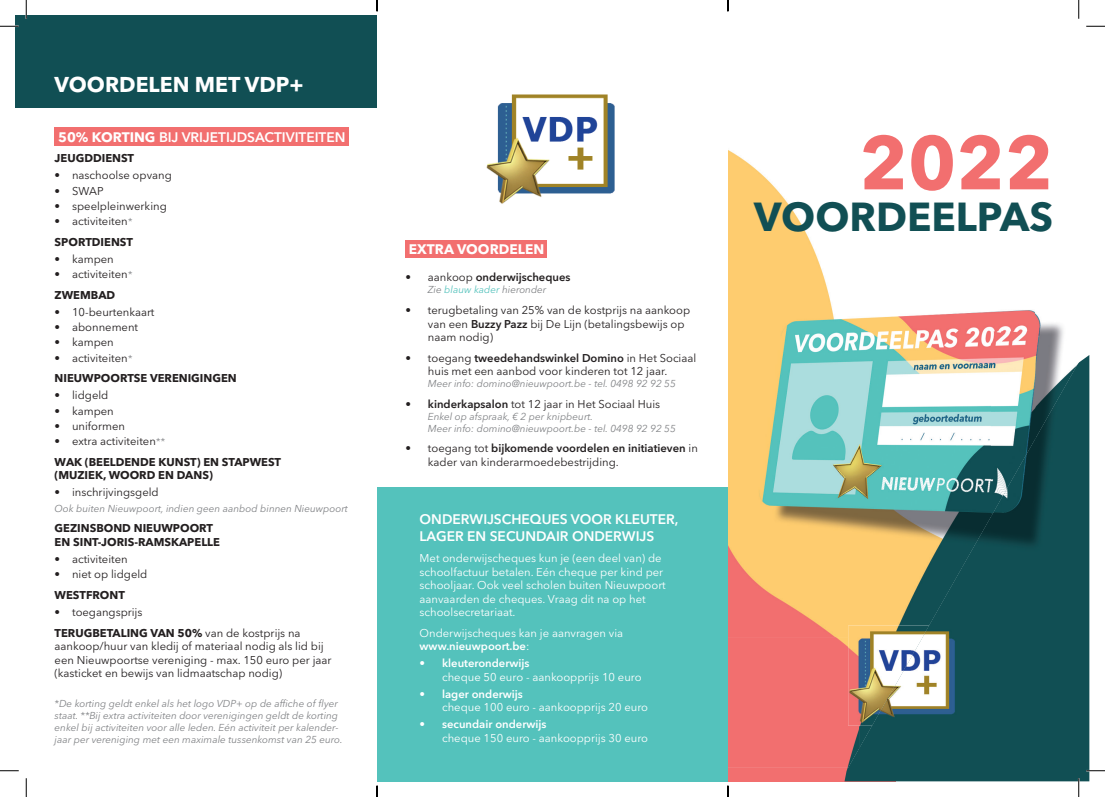
<style>
.page{position:relative;width:1105px;height:797px;background:#fff}
.page>*{position:absolute;margin:0;border:0;box-sizing:border-box;transform-origin:0 0}
.t1{font:700 75px "Avenir Next LT Pro";color:#f26f6f}
.t2{font:700 40.12px "Avenir Next LT Pro";color:#114f54}
.t3{font:700 21.25px "Avenir Next LT Pro";color:#fff}
.t4{font:600 13.75px/17.5px "Avenir Next LT Pro";color:#fff}
.t5{font:700 13.75px "Avenir Next LT Pro";color:#fff}
.t6{font:11.25px/13.5px "Avenir Next LT Pro";color:#231f20}
.t7{font:11.25px/13.5px "Avenir Next LT Pro";color:#fff}
.t8{font:700 11.25px/20.6px "Avenir Next LT Pro";color:#231f20}
.t9{font:600 11.25px "Avenir Next LT Pro";color:#fff}
.t10{font:600 11.25px "Avenir Next LT Pro";color:#231f20}
.t11{font:italic 10px/12px "Avenir Next LT Pro";color:#808285}
.s1{font-weight:700}
.s2{font-style:italic;font-size:10px;color:#808285}
.s3{font-weight:400}
.s4{font-weight:400;font-style:italic;font-size:10px;color:#808285}
.s5{color:#54c2bc}
.s6{font-weight:600}
</style>
<div class="page">
<div style="left:16px;top:16px;width:361px;height:92px;background:#114f54"></div>
<div style="left:728px;top:768px;width:167px;height:13px;background:#f26f6f"></div>
<svg style="left:844px;top:355px;width:245px;height:426px;background:#215256"></svg>
<img style="left:728px;top:150px;width:307px;height:181px">
<img style="left:1035px;top:313px;width:44px;height:116px">
<img style="left:728px;top:331px;width:263px;height:306px">
<img style="left:991px;top:331px;width:44px;height:167px">
<img style="left:1040px;top:362px;width:39px;height:408px">
<img style="left:1001px;top:429px;width:40px;height:341px">
<img style="left:962px;top:498px;width:40px;height:272px">
<div style="left:924px;top:566px;width:39px;height:204px;background:#114f54"></div>
<img style="left:847px;top:725px;width:77px;height:45px">
<img style="left:848px;top:625px;width:24px;height:100px">
<img style="left:872px;top:625px;width:86px;height:100px">
<div style="left:55px;top:127px;width:294px;height:18px;background:#f26f6f"></div>
<div style="left:405px;top:241px;width:141px;height:17px;background:#f26f6f"></div>
<div style="left:377px;top:487px;width:351px;height:294px;background:#54c2bc"></div>
<img style="left:486px;top:94px;width:129px;height:110px">
<svg style="left:0;top:25px;width:19px;height:2px"></svg>
<svg style="left:1086px;top:25px;width:19px;height:2px"></svg>
<svg style="left:0;top:770px;width:19px;height:1px"></svg>
<svg style="left:1086px;top:770px;width:19px;height:1px"></svg>
<svg style="left:25px;top:0;width:2px;height:19px"></svg>
<svg style="left:25px;top:778px;width:2px;height:19px"></svg>
<svg style="left:1078px;top:0;width:1px;height:19px"></svg>
<svg style="left:1078px;top:778px;width:1px;height:19px"></svg>
<svg style="left:376px;top:0;width:2px;height:11px"></svg>
<svg style="left:376px;top:785px;width:2px;height:12px"></svg>
<svg style="left:727px;top:0;width:2px;height:11px"></svg>
<svg style="left:727px;top:785px;width:2px;height:12px"></svg>
<h3 class="t3" style="left:55px;top:71px;width:251px">VOORDELEN MET VDP+</h3>
<p class="t4" style="left:58px;top:128px;width:289px"><span class="s1">50% KORTING</span> BĲ VRĲETĲDSACTIVITEITEN</p>
<p class="t8" style="left:55px;top:148px;width:81px">JEUGDDIENST</p>
<p class="t6" style="left:55px;top:169px;width:119px">• naschoolse opvang</p>
<p class="t6" style="left:55px;top:184px;width:51px">• SWAP</p>
<p class="t6" style="left:55px;top:199px;width:114px">• speelpleinwerking</p>
<p class="t6" style="left:55px;top:211px;width:80px;line-height:20.6px">• activiteiten<span class="s2">*<br></span><span class="s1">SPORTDIENST</span></p>
<p class="t6" style="left:55px;top:252px;width:61px">• kampen</p>
<p class="t6" style="left:55px;top:264px;width:79px;line-height:20.6px">• activiteiten<span class="s2">*<br></span><span class="s1">ZWEMBAD</span></p>
<p class="t6" style="left:55px;top:305px;width:101px">• 10-beurtenkaart</p>
<p class="t6" style="left:55px;top:320px;width:85px">• abonnement</p>
<p class="t6" style="left:55px;top:335px;width:61px">• kampen</p>
<p class="t8" style="left:55px;top:347px;width:184px"><span class="s3">• activiteiten</span><span class="s4">*<br></span>NIEUWPOORTSE VERENIGINGEN</p>
<p class="t6" style="left:55px;top:388px;width:55px">• lidgeld</p>
<p class="t6" style="left:55px;top:404px;width:61px">• kampen</p>
<p class="t6" style="left:55px;top:419px;width:72px">• uniformen</p>
<p class="t8" style="left:55px;top:431px;width:228px"><span class="s3">• extra activiteiten</span><span class="s4">**<br></span>WAK (BEELDENDE KUNST) EN STAPWEST</p>
<p class="t8" style="left:55px;top:465px;width:160px">(MUZIEK, WOORD EN DANS)</p>
<p class="t6" style="left:55px;top:485px;width:106px">• inschrĳvingsgeld</p>
<p class="t11" style="left:55px;top:502px;width:295px">Ook buiten Nieuwpoort, indien geen aanbod binnen Nieuwpoort</p>
<p class="t8" style="left:55px;top:521px;width:167px;line-height:13.5px">GEZINSBOND NIEUWPOORT<br>EN SINT-JORIS-RAMSKAPELLE</p>
<p class="t6" style="left:55px;top:552px;width:75px">• activiteiten</p>
<p class="t6" style="left:55px;top:567px;width:94px">• niet op lidgeld</p>
<p class="t8" style="left:55px;top:584px;width:72px">WESTFRONT</p>
<p class="t6" style="left:55px;top:601px;width:248px;line-height:20.6px">• toegangsprĳs<br><span class="s1">TERUGBETALING VAN 50%</span> van de kostprĳs na</p>
<p class="t6" style="left:55px;top:639px;width:278px">aankoop/huur van kledĳ of materiaal nodig als lid bĳ een Nieuwpoortse vereniging - max. 150 euro per jaar (kasticket en bewĳs van lidmaatschap nodig)</p>
<p class="t11" style="left:55px;top:697px;width:290px">*De korting geldt enkel als het logo VDP+ op de affiche of flyer staat. **Bĳ extra activiteiten door verenigingen geldt de korting enkel bĳ activiteiten voor alle leden. Eén activiteit per kalender&shy;jaar per vereniging met een maximale tussenkomst van 25 euro.</p>
<p class="t5" style="left:409px;top:240px;width:137px">EXTRA VOORDELEN</p>
<p class="t10" style="left:405px;top:271px;width:167px"><span class="s3">• aankoop</span> onderwĳscheques</p>
<p class="t11" style="left:428px;top:284px;width:120px">Zie <span class="s5">blauw kader</span> hieronder</p>
<p class="t6" style="left:428px;top:303px;width:264px;text-indent:-22px">• terugbetaling van 25% van de kostprĳs na aankoop van een <span class="s6">Buzzy Pazz</span> bĳ De Lĳn (betalingsbewĳs op naam nodig)</p>
<p class="t6" style="left:405px;top:351px;width:292px;text-align:center">• toegang <span class="s6">tweedehandswinkel Domino</span> in Het Sociaal huis met een aanbod voor kinderen tot 12 jaar.</p>
<p class="t11" style="left:428px;top:378px;width:249px">Meer info: domino@nieuwpoort.be - tel. 0498 92 92 55</p>
<p class="t6" style="left:405px;top:397px;width:256px"><span class="s6">• kinderkapsalon</span> tot 12 jaar in Het Sociaal Huis</p>
<p class="t11" style="left:428px;top:410px;width:249px">Enkel op afspraak, € 2 per knipbeurt.<br>Meer info: domino@nieuwpoort.be - tel. 0498 92 92 55</p>
<p class="t6" style="left:428px;top:441px;width:271px;text-indent:-22px">• toegang tot <span class="s6">bĳkomende voordelen en initiatieven</span> in kader van kinderarmoedebestrĳding.</p>
<p class="t4" style="left:420px;top:510px;width:260px">ONDERWĲSCHEQUES VOOR KLEUTER,<br>LAGER EN SECUNDAIR ONDERWĲS</p>
<p class="t7" style="left:420px;top:551px;width:248px">Met onderwĳscheques kun je (een deel van) de schoolfactuur betalen. Eén cheque per kind per schooljaar. Ook veel scholen buiten Nieuwpoort aanvaarden de cheques. Vraag dit na op het schoolsecretariaat.</p>
<p class="t7" style="left:420px;top:626px;width:205px">Onderwĳscheques kan je aanvragen via <span class="s6">www.nieuwpoort.be</span>:</p>
<p class="t9" style="left:420px;top:656px;width:111px">• kleuteronderwĳs</p>
<p class="t7" style="left:442px;top:670px;width:201px">cheque 50 euro - aankoopprĳs 10 euro</p>
<p class="t9" style="left:420px;top:687px;width:105px">• lager onderwĳs</p>
<p class="t7" style="left:442px;top:700px;width:207px">cheque 100 euro - aankoopprĳs 20 euro</p>
<p class="t9" style="left:420px;top:717px;width:128px">• secundair onderwĳs</p>
<p class="t7" style="left:442px;top:731px;width:207px">cheque 150 euro - aankoopprĳs 30 euro</p>
<h1 class="t1" style="left:859px;top:117px;width:195px">2022</h1>
<h2 class="t2" style="left:754px;top:192px;width:300px">VOORDEELPAS</h2>
</div>
